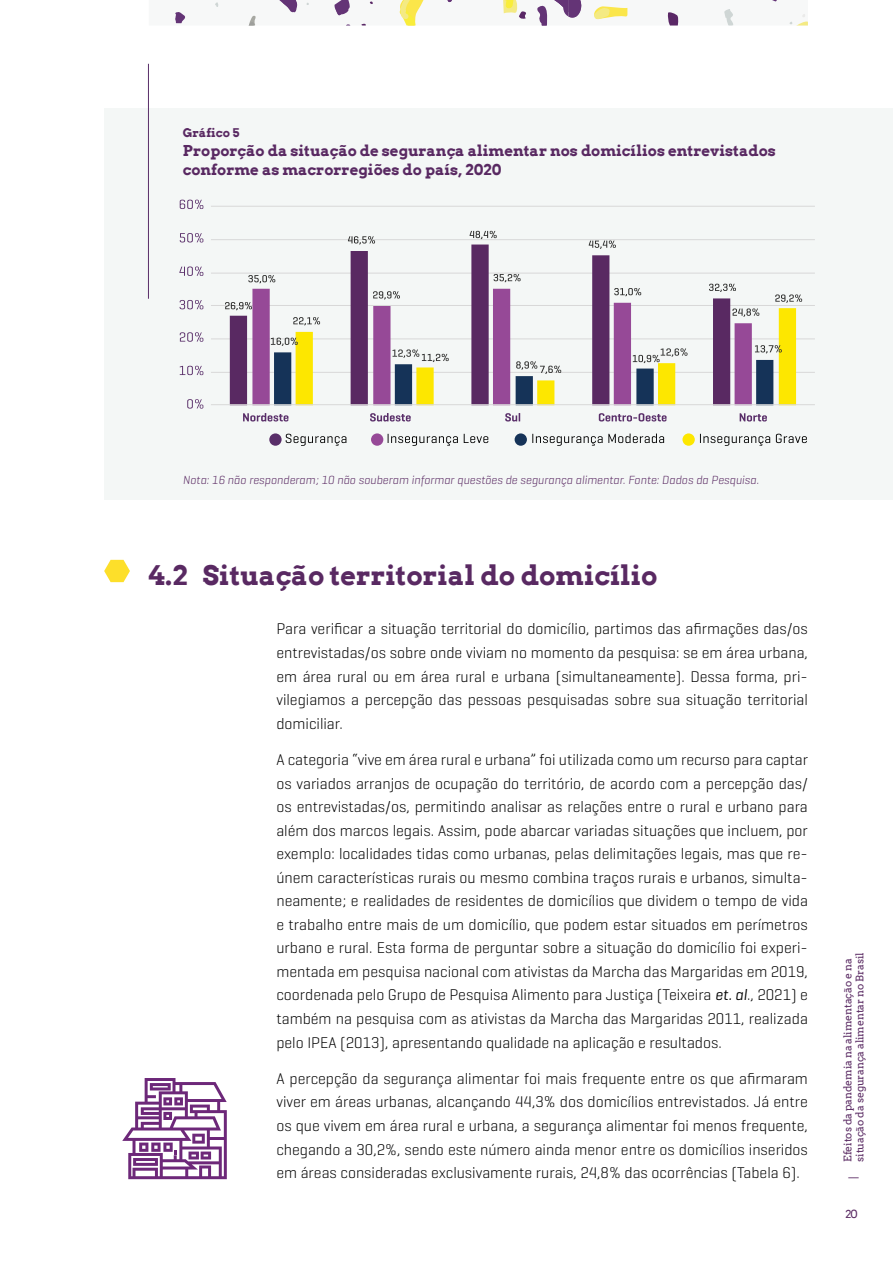
<style>
.page{position:relative;width:893px;height:1263px;background:#fff}
.page>*{position:absolute;margin:0;border:0;box-sizing:border-box;transform-origin:0 0}
.t1{font:700 27px "Arvo";color:#592962}
.t2{font:300 15.75px/23.5px "Geogrotesque";color:#000;text-align:justify}
.t3{font:700 15px/19px "Arvo";color:#592962}
.t4{font:italic 300 12px "Geogrotesque";color:#592962}
.t5{font:700 12px "Arvo";color:#592962}
.t6{font:11.25px "Arvo";color:#592962}
.t7{font:10.5px/12px "Arvo";letter-spacing:-.01em;color:#592962}
.s1{font-weight:400;font-style:italic}
</style>
<div class="page">
<svg style="left:175px;top:0;width:633px;height:26px"></svg>
<div style="left:104px;top:108px;width:789px;height:392px;background:#f4f7f6"></div>
<hr style="left:148px;top:64px;width:1px;height:235px;background:#592e69">
<svg style="left:104px;top:560px;width:26px;height:22px"></svg>
<hr style="left:211px;top:206px;width:604px;height:1px;background:#d8d8d8">
<hr style="left:211px;top:239px;width:604px;height:1px;background:#d8d8d8">
<hr style="left:211px;top:273px;width:604px;height:1px;background:#d8d8d8">
<hr style="left:211px;top:305px;width:604px;height:1px;background:#d8d8d8">
<hr style="left:211px;top:338px;width:604px;height:1px;background:#d8d8d8">
<hr style="left:211px;top:372px;width:604px;height:1px;background:#d8d8d8">
<svg style="left:230px;top:244px;width:500px;height:160px"></svg>
<svg style="left:252px;top:289px;width:479px;height:115px"></svg>
<svg style="left:296px;top:308px;width:500px;height:96px"></svg>
<hr style="left:211px;top:404px;width:604px;height:1px;background:#d8d8d8">
<svg style="left:225px;top:302px;width:27px;height:8px"></svg>
<svg style="left:348px;top:236px;width:27px;height:9px"></svg>
<svg style="left:470px;top:231px;width:27px;height:8px"></svg>
<svg style="left:589px;top:241px;width:27px;height:8px"></svg>
<svg style="left:709px;top:284px;width:27px;height:8px"></svg>
<svg style="left:248px;top:275px;width:27px;height:8px"></svg>
<svg style="left:373px;top:291px;width:27px;height:9px"></svg>
<svg style="left:494px;top:274px;width:27px;height:8px"></svg>
<svg style="left:614px;top:288px;width:27px;height:8px"></svg>
<svg style="left:732px;top:308px;width:27px;height:9px"></svg>
<svg style="left:293px;top:317px;width:27px;height:8px"></svg>
<svg style="left:271px;top:338px;width:511px;height:67px"></svg>
<svg style="left:775px;top:294px;width:27px;height:9px"></svg>
<svg style="left:187px;top:399px;width:16px;height:10px"></svg>
<svg style="left:180px;top:366px;width:23px;height:9px"></svg>
<svg style="left:180px;top:332px;width:23px;height:10px"></svg>
<svg style="left:180px;top:300px;width:23px;height:9px"></svg>
<svg style="left:179px;top:266px;width:24px;height:10px"></svg>
<svg style="left:180px;top:233px;width:23px;height:9px"></svg>
<svg style="left:180px;top:200px;width:23px;height:9px"></svg>
<svg style="left:243px;top:413px;width:45px;height:8px"></svg>
<svg style="left:370px;top:413px;width:41px;height:8px"></svg>
<svg style="left:505px;top:413px;width:15px;height:8px"></svg>
<svg style="left:599px;top:413px;width:68px;height:8px"></svg>
<svg style="left:740px;top:413px;width:27px;height:8px"></svg>
<svg style="left:286px;top:434px;width:60px;height:12px"></svg>
<svg style="left:388px;top:434px;width:70px;height:12px"></svg>
<svg style="left:464px;top:434px;width:24px;height:9px"></svg>
<svg style="left:532px;top:433px;width:132px;height:13px"></svg>
<svg style="left:700px;top:434px;width:70px;height:12px"></svg>
<svg style="left:776px;top:434px;width:31px;height:9px"></svg>
<svg style="left:269px;top:433px;width:13px;height:13px"></svg>
<div style="left:371px;top:433px;width:12px;height:13px;background:#964997;border-radius:50%"></div>
<div style="left:515px;top:433px;width:12px;height:13px;background:#153358;border-radius:50%"></div>
<svg style="left:682px;top:433px;width:13px;height:13px"></svg>
<svg style="left:122px;top:1078px;width:105px;height:101px"></svg>
<p class="t5" style="left:183px;top:125px;width:58px">Gráfico 5</p>
<p class="t3" style="left:183px;top:141px;width:595px">Proporção da situação de segurança alimentar nos domicílios entrevistados conforme as macrorregiões do país, 2020</p>
<p class="t4" style="left:183px;top:472px;width:578px">Nota: 16 não responderam; 10 não souberam informar questões de segurança alimentar. Fonte: Dados da Pesquisa.</p>
<h1 class="t1" style="left:149px;top:559px;width:510px">4.2 Situação territorial do domicílio</h1>
<p class="t2" style="left:276px;top:617px;width:533px">Para verificar a situação territorial do domicílio, partimos das afirmações das/os entrevistadas/os sobre onde viviam no momento da pesquisa: se em área urbana, em área rural ou em área rural e urbana (simultaneamente). Dessa forma, pri&shy;vilegiamos a percepção das pessoas pesquisadas sobre sua situação territorial domiciliar.</p>
<p class="t2" style="left:276px;top:747px;width:533px">A categoria “vive em área rural e urbana” foi utilizada como um recurso para captar os variados arranjos de ocupação do território, de acordo com a percepção das/ os entrevistadas/os, permitindo analisar as relações entre o rural e urbano para além dos marcos legais. Assim, pode abarcar variadas situações que incluem, por exemplo: localidades tidas como urbanas, pelas delimitações legais, mas que re&shy;únem características rurais ou mesmo combina traços rurais e urbanos, simulta&shy;neamente; e realidades de residentes de domicílios que dividem o tempo de vida e trabalho entre mais de um domicílio, que podem estar situados em perímetros urbano e rural. Esta forma de perguntar sobre a situação do domicílio foi experi&shy;mentada em pesquisa nacional com ativistas da Marcha das Margaridas em 2019, coordenada pelo Grupo de Pesquisa Alimento para Justiça (Teixeira <span class="s1">et. al</span>., 2021) e também na pesquisa com as ativistas da Marcha das Margaridas 2011, realizada pelo IPEA (2013), apresentando qualidade na aplicação e resultados.</p>
<p class="t2" style="left:276px;top:1066px;width:533px">A percepção da segurança alimentar foi mais frequente entre os que afirmaram viver em áreas urbanas, alcançando 44,3% dos domicílios entrevistados. Já entre os que vivem em área rural e urbana, a segurança alimentar foi menos frequente, chegando a 30,2%, sendo este número ainda menor entre os domicílios inseridos em áreas consideradas exclusivamente rurais, 24,8% das ocorrências (Tabela 6).</p>
<p class="t7" style="left:842px;top:1162px;width:211px;rotate:-90deg">Efeitos da pandemia na alimentação e na situação da segurança alimentar no Brasil</p>
<p class="t7" style="left:848px;top:1179px;width:4px;rotate:-90deg">|</p>
<p class="t6" style="left:845px;top:1207px;width:14px">20</p>
</div>
